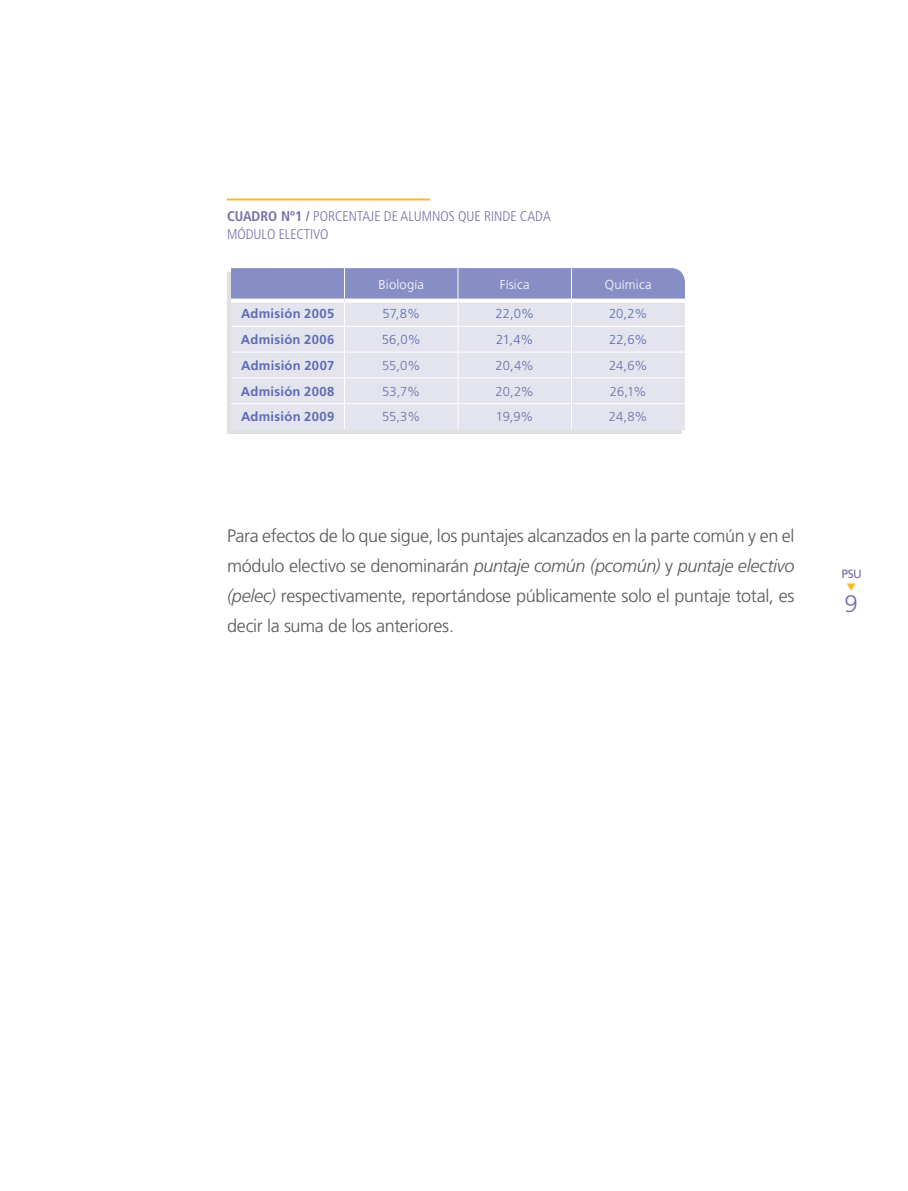
<style>
.page{position:relative;width:908px;height:1191px;background:#fff}
.page>*{position:absolute;margin:0;border:0;box-sizing:border-box;transform-origin:0 0}
.t1{font:300 24px "Frutiger LT Std";color:#736ea9}
.t2{font:300 18px/30px "Frutiger LT Std";letter-spacing:-.02em;color:#57585a;text-align:justify}
.t3{font:300 condensed 14px/18px "Frutiger LT Std";color:#736ea9}
.t4{font:700 13px "Frutiger LT Std";letter-spacing:.02em;color:#5d6cb3}
.t5{font:300 13px "Frutiger LT Std";letter-spacing:-.01em;color:#736ea9}
.t6{font:300 13px "Frutiger LT Std";letter-spacing:.005em;color:#5d6cb3}
.t7{font:300 13px "Frutiger LT Std";letter-spacing:.015em;color:#fff}
.t8{font:12px "Frutiger LT Std";color:#736ea9}
.s1{font-weight:700}
.s2{font-style:italic}
</style>
<div class="page">
<svg style="left:846px;top:583px;width:9px;height:7px"></svg>
<hr style="left:227px;top:198px;width:203px;height:2px;background:#fcb825">
<div style="left:227px;top:272px;width:453px;height:161px;background:#e0e1e3"></div>
<svg style="left:231px;top:268px;width:454px;height:161px"></svg>
<hr style="left:231px;top:351px;width:113px;height:1px;background:#fff">
<hr style="left:344px;top:351px;width:114px;height:1px;background:#fff">
<hr style="left:458px;top:351px;width:113px;height:1px;background:#fff">
<hr style="left:571px;top:351px;width:113px;height:1px;background:#fff">
<hr style="left:231px;top:377px;width:113px;height:1px;background:#fff">
<hr style="left:344px;top:377px;width:114px;height:1px;background:#fff">
<hr style="left:458px;top:377px;width:113px;height:1px;background:#fff">
<hr style="left:571px;top:377px;width:113px;height:1px;background:#fff">
<hr style="left:231px;top:403px;width:113px;height:1px;background:#fff">
<hr style="left:344px;top:403px;width:114px;height:1px;background:#fff">
<hr style="left:458px;top:403px;width:113px;height:1px;background:#fff">
<hr style="left:571px;top:403px;width:113px;height:1px;background:#fff">
<p class="t3" style="left:227px;top:207px;width:325px"><span class="s1">CUADRO Nº1 /</span> PORCENTAJE DE ALUMNOS QUE RINDE CADA<br>MÓDULO ELECTIVO</p>
<p class="t7" style="left:378px;top:277px;width:47px">Biología</p>
<p class="t7" style="left:499px;top:277px;width:31px">Física</p>
<p class="t7" style="left:604px;top:277px;width:48px">Química</p>
<p class="t4" style="left:241px;top:306px;width:95px">Admisión 2005</p>
<p class="t6" style="left:382px;top:306px;width:39px">57,8%</p>
<p class="t6" style="left:495px;top:306px;width:40px">22,0%</p>
<p class="t6" style="left:608px;top:306px;width:40px">20,2%</p>
<p class="t4" style="left:241px;top:332px;width:95px">Admisión 2006</p>
<p class="t6" style="left:381px;top:332px;width:40px">56,0%</p>
<p class="t6" style="left:496px;top:332px;width:39px">21,4%</p>
<p class="t6" style="left:608px;top:332px;width:40px">22,6%</p>
<p class="t4" style="left:241px;top:358px;width:95px">Admisión 2007</p>
<p class="t5" style="left:382px;top:358px;width:40px">55,0%</p>
<p class="t5" style="left:495px;top:358px;width:40px">20,4%</p>
<p class="t5" style="left:608px;top:358px;width:40px">24,6%</p>
<p class="t4" style="left:241px;top:383px;width:95px">Admisión 2008</p>
<p class="t5" style="left:382px;top:384px;width:39px">53,7%</p>
<p class="t5" style="left:495px;top:384px;width:40px">20,2%</p>
<p class="t5" style="left:609px;top:384px;width:38px">26,1%</p>
<p class="t4" style="left:241px;top:409px;width:95px">Admisión 2009</p>
<p class="t5" style="left:382px;top:409px;width:40px">55,3%</p>
<p class="t5" style="left:495px;top:409px;width:39px">19,9%</p>
<p class="t5" style="left:608px;top:409px;width:40px">24,8%</p>
<p class="t2" style="left:227px;top:521px;width:569px">Para efectos de lo que sigue, los puntajes alcanzados en la parte común y en el módulo electivo se denominarán <span class="s2">puntaje común (pcomún)</span> y <span class="s2">puntaje electivo (pelec)</span> respectivamente, reportándose públicamente solo el puntaje total, es decir la suma de los anteriores.</p>
<p class="t8" style="left:841px;top:567px;width:22px">PSU</p>
<h1 class="t1" style="left:844px;top:590px;width:15px">9</h1>
</div>
